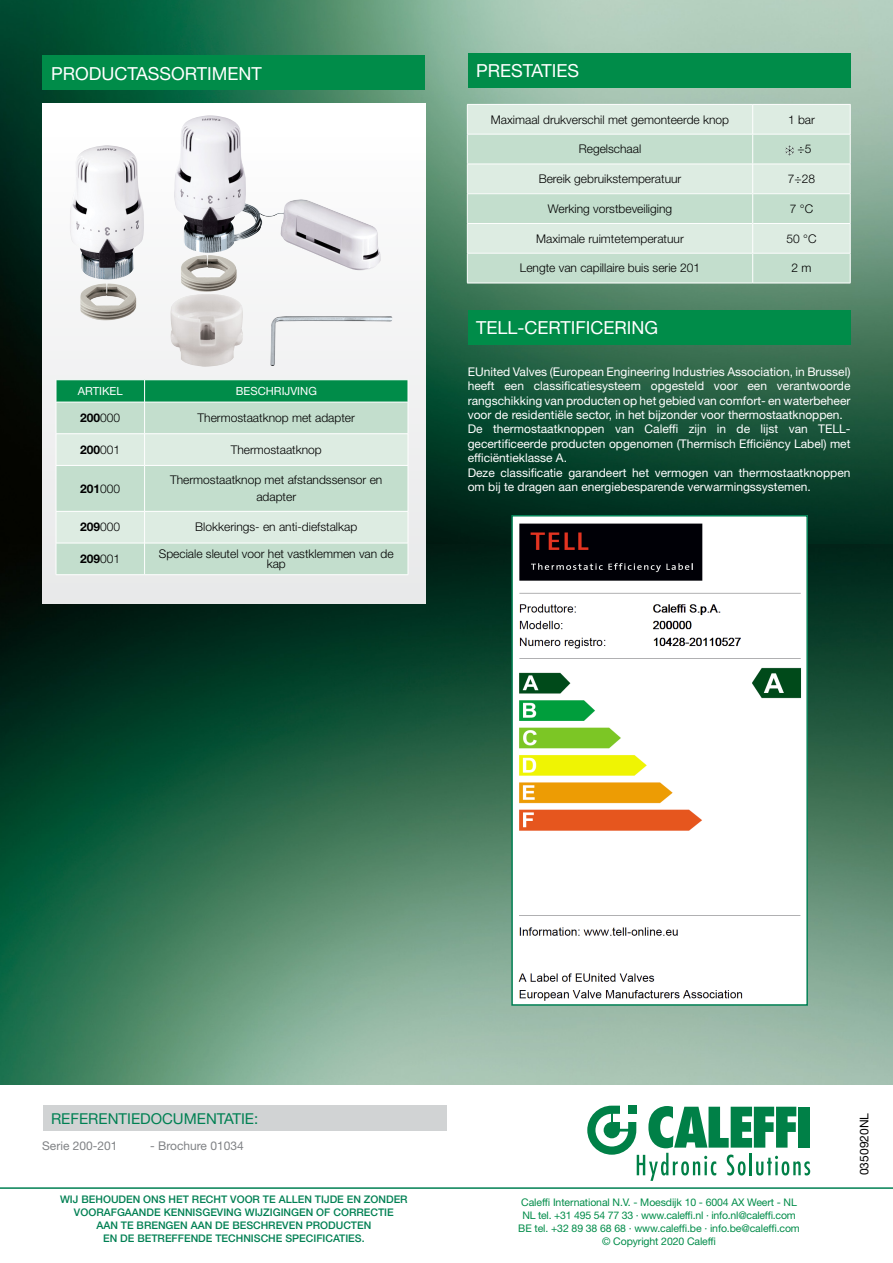
<style>
.page{position:relative;width:893px;height:1263px;background:#fff}
.page>*{position:absolute;margin:0;border:0;box-sizing:border-box;transform-origin:0 0}
.Titolini_verdi{font:18px "Helvetica Neue LT Std";color:#fff}
.Titolini_verdi-2{font:15px "Helvetica Neue LT Std";color:#008053}
._03_TITOLO_-_Copia{font:12px/14.4px "Helvetica Neue LT Std";color:#fff;text-align:justify}
.Testo_tabella{font:300 12px/16.5px "Helvetica Neue LT Std";color:#000;text-align:center}
.Testo_tabella-2{font:700 12px "Helvetica Neue LT Std";color:#000}
.Titolini_verdi-3{font:12px "Helvetica Neue LT Std";color:#808285}
.t1{font:12px "Helvetica Neue LT Std";color:#000}
.Testo_Bianco_in_verd{font:11.25px "Helvetica Neue LT Std";color:#fff}
.t2{font:10.5px "Helvetica Neue LT Std";letter-spacing:-.01em;color:#008c49}
.t3{font:500 10.5px/13px "Helvetica Neue LT Std";color:#008053;text-align:center}
.s1{font-weight:300}
</style>
<div class="page">
<img style="left:0;top:0;width:893px;height:545px">
<img style="left:0;top:545px;width:893px;height:540px">
<div style="left:43px;top:55px;width:382px;height:34px;background:#008c49"></div>
<svg style="left:587px;top:1106px;width:223px;height:75px"></svg>
<hr style="left:0;top:1187px;width:893px;height:2px;background:#008053">
<div style="left:43px;top:1106px;width:403px;height:25px;background:#d1d3d4"></div>
<svg style="left:43px;top:103px;width:382px;height:501px"></svg>
<div style="left:468px;top:53px;width:382px;height:34px;background:#008c49"></div>
<div style="left:468px;top:310px;width:382px;height:34px;background:#008c49"></div>
<img style="left:270px;top:316px;width:122px;height:50px">
<img style="left:170px;top:293px;width:74px;height:74px">
<img style="left:70px;top:145px;width:74px;height:135px">
<img style="left:174px;top:115px;width:60px;height:138px">
<img style="left:181px;top:255px;width:56px;height:37px">
<img style="left:80px;top:284px;width:27px;height:36px">
<div style="left:57px;top:403px;width:351px;height:171px;background:#c3decd"></div>
<svg style="left:57px;top:434px;width:351px;height:109px;background:#d2e6d9"></svg>
<hr style="left:56px;top:379px;width:89px;height:1px;background:#fff">
<hr style="left:56px;top:402px;width:88px;height:1px;background:#fff">
<hr style="left:56px;top:433px;width:88px;height:1px;background:#fff">
<hr style="left:56px;top:465px;width:88px;height:1px;background:#fff">
<hr style="left:145px;top:379px;width:263px;height:1px;background:#fff">
<hr style="left:145px;top:402px;width:263px;height:1px;background:#fff">
<hr style="left:145px;top:433px;width:263px;height:1px;background:#fff">
<hr style="left:145px;top:465px;width:263px;height:1px;background:#fff">
<hr style="left:56px;top:402px;width:1px;height:31px;background:#fff">
<hr style="left:56px;top:434px;width:1px;height:31px;background:#fff">
<hr style="left:56px;top:466px;width:1px;height:45px;background:#fff">
<hr style="left:56px;top:512px;width:1px;height:31px;background:#fff">
<hr style="left:56px;top:543px;width:1px;height:31px;background:#fff">
<hr style="left:56px;top:511px;width:88px;height:1px;background:#fff">
<hr style="left:56px;top:543px;width:88px;height:1px;background:#fff">
<hr style="left:56px;top:574px;width:89px;height:1px;background:#fff">
<hr style="left:408px;top:402px;width:1px;height:31px;background:#fff">
<hr style="left:408px;top:434px;width:1px;height:31px;background:#fff">
<hr style="left:408px;top:466px;width:1px;height:45px;background:#fff">
<hr style="left:408px;top:512px;width:1px;height:31px;background:#fff">
<hr style="left:408px;top:543px;width:1px;height:31px;background:#fff">
<hr style="left:145px;top:511px;width:263px;height:1px;background:#fff">
<hr style="left:145px;top:543px;width:263px;height:1px;background:#fff">
<hr style="left:145px;top:574px;width:263px;height:1px;background:#fff">
<svg style="left:56px;top:380px;width:353px;height:22px;background:#0a9050"></svg>
<hr style="left:144px;top:402px;width:1px;height:32px;background:#fff">
<hr style="left:144px;top:434px;width:1px;height:31px;background:#fff">
<hr style="left:144px;top:465px;width:1px;height:46px;background:#fff">
<hr style="left:144px;top:511px;width:1px;height:32px;background:#fff">
<hr style="left:144px;top:543px;width:1px;height:31px;background:#fff">
<div style="left:468px;top:105px;width:382px;height:29px;background:#ddece2"></div>
<svg style="left:468px;top:135px;width:382px;height:148px;background:#cde3d5"></svg>
<hr style="left:467px;top:164px;width:285px;height:1px;background:#fff">
<hr style="left:753px;top:164px;width:97px;height:1px;background:#fff">
<hr style="left:467px;top:134px;width:1px;height:30px;background:#fff">
<svg style="left:467px;top:164px;width:1px;height:89px"></svg>
<hr style="left:467px;top:253px;width:1px;height:30px;background:#fff">
<hr style="left:467px;top:193px;width:285px;height:1px;background:#fff">
<hr style="left:467px;top:223px;width:285px;height:1px;background:#fff">
<hr style="left:467px;top:253px;width:285px;height:1px;background:#fff">
<hr style="left:467px;top:283px;width:286px;height:1px;background:#fff">
<hr style="left:850px;top:134px;width:1px;height:30px;background:#fff">
<svg style="left:850px;top:164px;width:1px;height:89px"></svg>
<hr style="left:850px;top:253px;width:1px;height:30px;background:#fff">
<hr style="left:753px;top:193px;width:97px;height:1px;background:#fff">
<hr style="left:753px;top:223px;width:97px;height:1px;background:#fff">
<hr style="left:753px;top:253px;width:97px;height:1px;background:#fff">
<hr style="left:753px;top:283px;width:97px;height:1px;background:#fff">
<hr style="left:752px;top:134px;width:1px;height:30px;background:#fff">
<hr style="left:752px;top:164px;width:1px;height:30px;background:#fff">
<svg style="left:752px;top:194px;width:1px;height:29px"></svg>
<hr style="left:752px;top:223px;width:1px;height:30px;background:#fff">
<hr style="left:752px;top:253px;width:1px;height:30px;background:#fff">
<svg style="left:467px;top:105px;width:1px;height:29px"></svg>
<hr style="left:467px;top:104px;width:286px;height:1px;background:#fff">
<hr style="left:753px;top:104px;width:98px;height:1px;background:#fff">
<svg style="left:752px;top:105px;width:1px;height:29px"></svg>
<svg style="left:850px;top:105px;width:1px;height:29px"></svg>
<hr style="left:467px;top:134px;width:286px;height:1px;background:#fff">
<hr style="left:753px;top:134px;width:97px;height:1px;background:#fff">
<svg style="left:785px;top:145px;width:9px;height:11px"></svg>
<img style="left:514px;top:518px;width:291px;height:485px">
<div style="left:511px;top:515px;width:297px;height:491px;border:2px solid #008053"></div>
<p class="Titolini_verdi" style="left:51px;top:63px;width:212px">PRODUCTASSORTIMENT</p>
<p class="Testo_Bianco_in_verd" style="left:78px;top:384px;width:46px">ARTIKEL</p>
<p class="Testo_Bianco_in_verd" style="left:236px;top:384px;width:83px">BESCHRIJVING</p>
<p class="Testo_tabella-2" style="left:80px;top:410px;width:42px">200<span class="s1">000</span></p>
<p class="Testo_tabella" style="left:198px;top:409px;width:159px">Thermostaatknop met adapter</p>
<p class="Testo_tabella-2" style="left:80px;top:442px;width:42px">200<span class="s1">001</span></p>
<p class="Testo_tabella" style="left:231px;top:441px;width:93px">Thermostaatknop</p>
<p class="Testo_tabella-2" style="left:80px;top:481px;width:42px">201<span class="s1">000</span></p>
<p class="Testo_tabella" style="left:170px;top:472px;width:214px">Thermostaatknop met afstandssensor en adapter</p>
<p class="Testo_tabella-2" style="left:80px;top:520px;width:42px">209<span class="s1">000</span></p>
<p class="Testo_tabella" style="left:195px;top:519px;width:164px">Blokkerings- en anti-diefstalkap</p>
<p class="Testo_tabella-2" style="left:80px;top:551px;width:42px">209<span class="s1">001</span></p>
<p class="Testo_tabella" style="left:159px;top:548px;width:236px;line-height:10.5px">Speciale sleutel voor het vastklemmen van de kap</p>
<p class="Titolini_verdi" style="left:476px;top:60px;width:104px">PRESTATIES</p>
<p class="Testo_tabella" style="left:491px;top:111px;width:240px">Maximaal drukverschil met gemonteerde knop</p>
<p class="Testo_tabella" style="left:788px;top:111px;width:28px">1 bar</p>
<p class="Testo_tabella" style="left:579px;top:141px;width:64px">Regelschaal</p>
<p class="Testo_tabella" style="left:797px;top:141px;width:15px">÷5</p>
<p class="Testo_tabella" style="left:539px;top:170px;width:144px">Bereik gebruikstemperatuur</p>
<p class="Testo_tabella" style="left:788px;top:170px;width:29px">7÷28</p>
<p class="Testo_tabella" style="left:548px;top:200px;width:126px">Werking vorstbeveiliging</p>
<p class="Testo_tabella" style="left:790px;top:200px;width:25px">7 °C</p>
<p class="Testo_tabella" style="left:536px;top:230px;width:149px">Maximale ruimtetemperatuur</p>
<p class="Testo_tabella" style="left:786px;top:230px;width:31px">50 °C</p>
<p class="Testo_tabella" style="left:520px;top:260px;width:182px">Lengte van capillaire buis serie 201</p>
<p class="Testo_tabella" style="left:791px;top:260px;width:22px">2 m</p>
<p class="Titolini_verdi" style="left:476px;top:317px;width:183px">TELL-CERTIFICERING</p>
<p class="_03_TITOLO_-_Copia" style="left:468px;top:364px;width:384px">EUnited Valves (European Engineering Industries Association, in Brussel) heeft een classificatiesysteem opgesteld voor een verantwoorde rangschikking van producten op het gebied van comfort- en waterbeheer voor de residentiële sector, in het bijzonder voor thermostaatknoppen.</p>
<p class="_03_TITOLO_-_Copia" style="left:468px;top:422px;width:384px">De thermostaatknoppen van Caleffi zijn in de lijst van TELL&shy;gecertificeerde producten opgenomen (Thermisch Efficiëncy Label) met efficiëntieklasse A.</p>
<p class="_03_TITOLO_-_Copia" style="left:468px;top:465px;width:384px">Deze classificatie garandeert het vermogen van thermostaatknoppen om bij te dragen aan energiebesparende verwarmingssystemen.</p>
<p class="Titolini_verdi-2" style="left:51px;top:1109px;width:209px">REFERENTIEDOCUMENTATIE:</p>
<p class="Titolini_verdi-3" style="left:42px;top:1138px;width:77px">Serie 200-201</p>
<p class="Titolini_verdi-3" style="left:150px;top:1138px;width:95px">- Brochure 01034</p>
<p class="t3" style="left:60px;top:1193px;width:349px">WIJ BEHOUDEN ONS HET RECHT VOOR TE ALLEN TIJDE EN ZONDER VOORAFGAANDE KENNISGEVING WIJZIGINGEN OF CORRECTIE<br>AAN TE BRENGEN AAN DE BESCHREVEN PRODUCTEN<br>EN DE BETREFFENDE TECHNISCHE SPECIFICATIES.</p>
<p class="t2" style="left:521px;top:1196px;width:277px">Caleffi International N.V. - Moesdijk 10 - 6004 AX Weert - NL</p>
<p class="t2" style="left:522px;top:1209px;width:275px">NL tel. +31 495 54 77 33 · www.caleffi.nl · info.nl@caleffi.com</p>
<p class="t2" style="left:518px;top:1222px;width:283px">BE tel. +32 89 38 68 68 · www.caleffi.be · info.be@caleffi.com</p>
<p class="t2" style="left:602px;top:1235px;width:115px">© Copyright 2020 Caleffi</p>
<p class="t1" style="left:857px;top:1175px;width:64px;rotate:-90deg">0350920NL</p>
</div>
